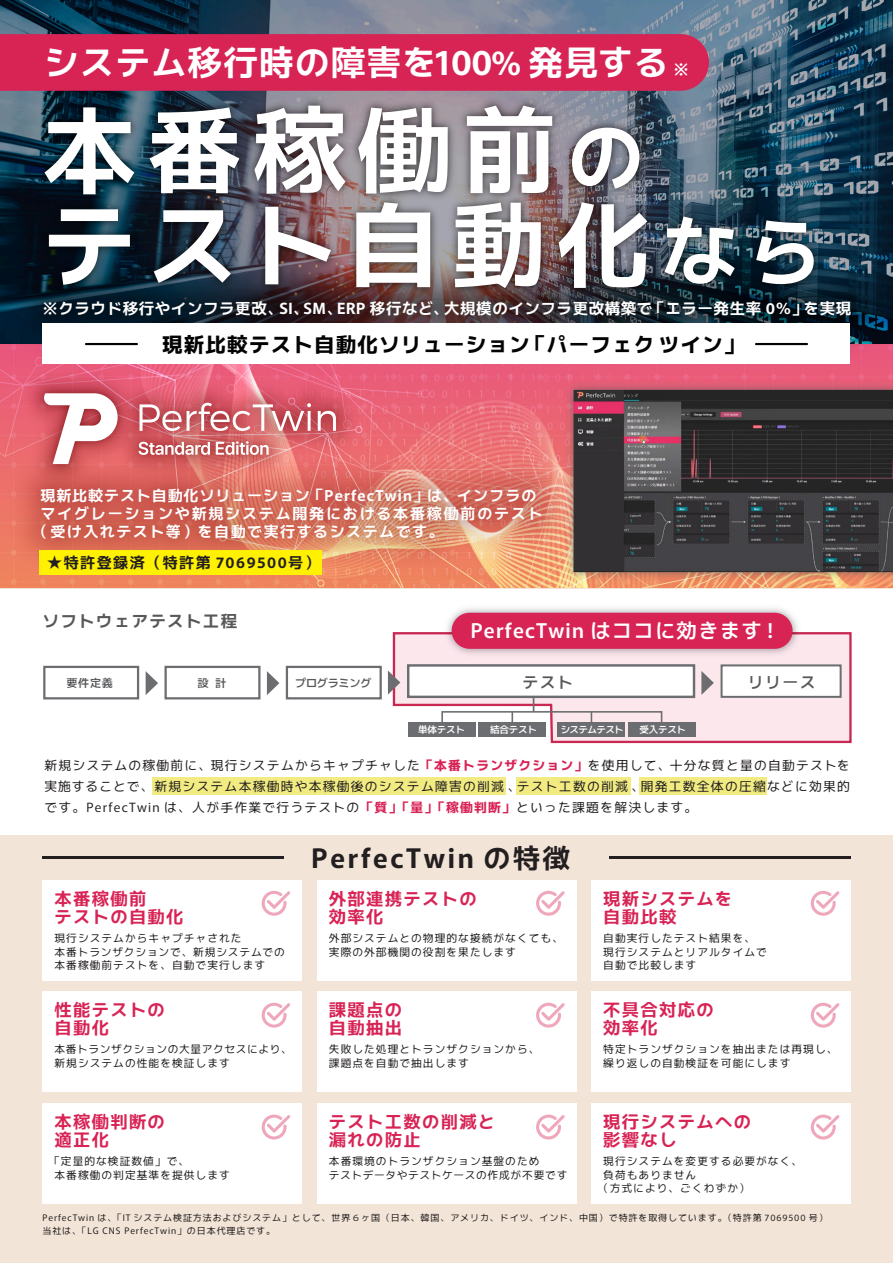
<style>
.page{position:relative;width:893px;height:1263px;background:#fff}
.page>*{position:absolute;margin:0;border:0;box-sizing:border-box;transform-origin:0 0}
.t1{font:600 93.75px/94.5px "Murecho";letter-spacing:.12em;color:#fff}
.t2{font:600 34.5px "Murecho";letter-spacing:.04em;color:#fff}
.t3{font:600 27px "Murecho";letter-spacing:.1em;color:#231f20}
.t4{font:700 20.4px "Murecho";letter-spacing:.06em;color:#030303}
.t5{font:500 20.4px "Murecho";letter-spacing:.06em;color:#fff}
.t6{font:600 17.25px/18.3px "Murecho";letter-spacing:.08em;color:#d82355}
.t7{font:600 16.5px "Murecho";letter-spacing:.08em;color:#57585a}
.t8{font:500 15.9px "Murecho";letter-spacing:.1em;color:#57585a}
.t9{font:600 15.45px "Murecho";letter-spacing:.04em;color:#fff}
.t10{font:600 15px "Murecho";letter-spacing:.06em;color:#fff}
.t11{font:600 15px "Murecho";letter-spacing:.12em;color:#fff}
.t12{font:600 15px "Murecho";letter-spacing:.1em;color:#fff}
.t13{font:600 15px "Murecho";letter-spacing:.1em;color:#231f20}
.t14{font:12.75px/21px "Murecho";letter-spacing:.1em;color:#231f20;text-align:justify}
.t15{font:500 11.1px "Murecho";letter-spacing:-.02em;color:#57585a}
.t16{font:10.65px/13.8px "Murecho";letter-spacing:.1em;color:#231f20}
.t17{font:10.65px/13.8px "Murecho";letter-spacing:.08em;color:#231f20}
.t18{font:10.65px/13.8px "Murecho";letter-spacing:.06em;color:#231f20}
.t19{font:500 9.45px "Murecho";letter-spacing:-.02em;color:#fff}
.t20{font:500 9.45px "Murecho";letter-spacing:-.06em;color:#fff}
.t21{font:9px/13.5px "Murecho";letter-spacing:.1em;color:#231f20}
.s1{font-size:76.2px}
.s2{font-weight:700;color:#d82355}
</style>
<div class="page">
<img style="left:0;top:0;width:893px;height:247px">
<img style="left:0;top:371px;width:893px;height:217px">
<div style="left:0;top:588px;width:893px;height:675px;background:#f2e4d6"></div>
<img style="left:0;top:447px;width:561px;height:133px">
<img style="left:21px;top:469px;width:540px;height:91px">
<img style="left:0;top:247px;width:893px;height:124px">
<img style="left:23px;top:281px;width:849px;height:57px">
<div style="left:0;top:34px;width:709px;height:57px;background:#d82355"></div>
<img style="left:561px;top:378px;width:332px;height:205px">
<div style="left:43px;top:323px;width:807px;height:41px;background:#fff"></div>
<hr style="left:86px;top:343px;width:51px;height:2px;background:#030303">
<hr style="left:756px;top:343px;width:51px;height:2px;background:#030303">
<div style="left:39px;top:550px;width:283px;height:25px;background:#fff101"></div>
<div style="left:0;top:589px;width:893px;height:245px;background:#fff"></div>
<div style="left:43px;top:880px;width:259px;height:101px;background:#fff"></div>
<div style="left:317px;top:880px;width:259px;height:101px;background:#fff"></div>
<div style="left:591px;top:880px;width:259px;height:101px;background:#fff"></div>
<div style="left:43px;top:991px;width:259px;height:101px;background:#fff"></div>
<div style="left:317px;top:991px;width:259px;height:101px;background:#fff"></div>
<div style="left:591px;top:991px;width:259px;height:101px;background:#fff"></div>
<div style="left:43px;top:1103px;width:259px;height:101px;background:#fff"></div>
<div style="left:317px;top:1103px;width:259px;height:101px;background:#fff"></div>
<div style="left:591px;top:1103px;width:259px;height:101px;background:#fff"></div>
<svg style="left:262px;top:891px;width:28px;height:25px"></svg>
<svg style="left:262px;top:1003px;width:28px;height:25px"></svg>
<svg style="left:262px;top:1114px;width:28px;height:25px"></svg>
<svg style="left:536px;top:891px;width:29px;height:25px"></svg>
<svg style="left:536px;top:1003px;width:29px;height:25px"></svg>
<svg style="left:536px;top:1114px;width:29px;height:25px"></svg>
<svg style="left:811px;top:891px;width:28px;height:25px"></svg>
<svg style="left:811px;top:1003px;width:28px;height:25px"></svg>
<svg style="left:811px;top:1114px;width:28px;height:25px"></svg>
<hr style="left:43px;top:856px;width:241px;height:3px;background:#231f20">
<hr style="left:609px;top:856px;width:241px;height:3px;background:#231f20">
<svg style="left:392px;top:632px;width:460px;height:112px"></svg>
<div style="left:286px;top:666px;width:96px;height:33px;border:2px solid #6c6d70"></div>
<div style="left:164px;top:666px;width:96px;height:33px;border:2px solid #6c6d70"></div>
<div style="left:43px;top:666px;width:96px;height:33px;border:2px solid #6c6d70"></div>
<div style="left:407px;top:664px;width:288px;height:34px;background:#fff;border:2px solid #6c6d70"></div>
<div style="left:721px;top:664px;width:121px;height:34px;background:#fff;border:2px solid #6c6d70"></div>
<svg style="left:146px;top:671px;width:12px;height:24px"></svg>
<svg style="left:267px;top:671px;width:12px;height:24px"></svg>
<svg style="left:388px;top:670px;width:12px;height:24px"></svg>
<svg style="left:701px;top:671px;width:13px;height:24px"></svg>
<svg style="left:533px;top:697px;width:1px;height:14px"></svg>
<svg style="left:511px;top:714px;width:2px;height:7px"></svg>
<div style="left:441px;top:711px;width:221px;height:13px;border:2px solid #6c6d70"></div>
<div style="left:408px;top:722px;width:68px;height:15px;background:#6c6d70"></div>
<div style="left:479px;top:722px;width:67px;height:15px;background:#6c6d70"></div>
<div style="left:558px;top:722px;width:67px;height:15px;background:#6c6d70"></div>
<div style="left:628px;top:722px;width:67px;height:15px;background:#6c6d70"></div>
<img style="left:440px;top:608px;width:364px;height:52px">
<div style="left:452px;top:613px;width:341px;height:36px;background:#d82355;border-radius:18px"></div>
<div style="left:152px;top:777px;width:354px;height:18px;background:#f1eb81"></div>
<div style="left:516px;top:777px;width:114px;height:18px;background:#f1eb81"></div>
<div style="left:639px;top:777px;width:127px;height:18px;background:#f1eb81"></div>
<img style="left:16px;top:364px;width:349px;height:129px">
<img style="left:29px;top:378px;width:323px;height:102px">
<svg style="left:43px;top:393px;width:75px;height:71px"></svg>
<svg style="left:139px;top:442px;width:71px;height:13px"></svg>
<svg style="left:216px;top:441px;width:53px;height:14px"></svg>
<svg style="left:140px;top:403px;width:171px;height:28px"></svg>
<svg style="left:318px;top:411px;width:18px;height:20px"></svg>
<img style="left:30px;top:90px;width:815px;height:225px">
<h2 class="t2" style="left:44px;top:43px;width:626px">システム移行時の障害を100% 発見する</h2>
<h3 class="t9" style="left:673px;top:60px;width:17px">※</h3>
<h1 class="t1" style="left:43px;top:106px;width:782px">本番稼働前<span class="s1">の<br></span>テスト自動化<span class="s1">なら</span></h1>
<h3 class="t9" style="left:42px;top:300px;width:810px">※クラウド移行やインフラ更改、SI、SM、ERP 移行など、大規模のインフラ更改構築で「エラー発生率 0％」を実現</h3>
<h3 class="t4" style="left:162px;top:333px;width:583px">現新比較テスト自動化ソリューション「パーフェクツイン」</h3>
<h3 class="t10" style="left:40px;top:487px;width:498px">現新比較テスト自動化ソリューション「PerfecTwin」は、インフラの</h3>
<h3 class="t11" style="left:40px;top:505px;width:504px">マイグレーションや新規システム開発における本番稼働前のテスト</h3>
<h3 class="t12" style="left:33px;top:523px;width:412px">（受け入れテスト等）を自動で実行するシステムです。</h3>
<h3 class="t13" style="left:47px;top:554px;width:274px">★特許登録済（特許第 7069500号）</h3>
<h3 class="t7" style="left:43px;top:611px;width:196px">ソフトウェアテスト工程</h3>
<p class="t15" style="left:66px;top:676px;width:48px">要件定義</p>
<p class="t15" style="left:197px;top:676px;width:30px">設計</p>
<p class="t15" style="left:295px;top:676px;width:78px">プログラミング</p>
<h3 class="t5" style="left:471px;top:620px;width:311px">PerfecTwin はココに効きます！</h3>
<h3 class="t8" style="left:522px;top:673px;width:52px">テスト</h3>
<h3 class="t8" style="left:748px;top:673px;width:70px">リリース</h3>
<p class="t19" style="left:418px;top:724px;width:48px">単体テスト</p>
<p class="t19" style="left:490px;top:724px;width:48px">結合テスト</p>
<p class="t20" style="left:561px;top:724px;width:65px">システムテスト</p>
<p class="t19" style="left:639px;top:724px;width:48px">受入テスト</p>
<p class="t14" style="left:44px;top:755px;width:807px">新規システムの稼働前に、現行システムからキャプチャした<span class="s2">「本番トランザクション」</span>を使用して、十分な質と量の自動テストを実施することで、新規システム本稼働時や本稼働後のシステム障害の削減、テスト工数の削減、開発工数全体の圧縮などに効果的です。PerfecTwin は、人が手作業で行うテストの<span class="s2">「質」「量」「稼働判断」</span>といった課題を解決します。</p>
<h3 class="t3" style="left:312px;top:843px;width:260px">PerfecTwin の特徴</h3>
<h3 class="t6" style="left:54px;top:890px;width:131px">本番稼働前<br>テストの自動化</h3>
<h3 class="t6" style="left:329px;top:890px;width:149px">外部連携テストの効率化</h3>
<h3 class="t6" style="left:603px;top:890px;width:131px">現新システムを自動比較</h3>
<p class="t16" style="left:54px;top:931px;width:232px">現行システムからキャプチャされた<br>本番トランザクションで、新規システムでの本番稼働前テストを、自動で実行します</p>
<p class="t16" style="left:329px;top:931px;width:236px">外部システムとの物理的な接続がなくても、実際の外部機関の役割を果たします</p>
<p class="t16" style="left:603px;top:931px;width:165px">自動実行したテスト結果を、現行システムとリアルタイムで自動で比較します</p>
<h3 class="t6" style="left:54px;top:1001px;width:112px">性能テストの自動化</h3>
<h3 class="t6" style="left:329px;top:1001px;width:75px">課題点の自動抽出</h3>
<h3 class="t6" style="left:603px;top:1001px;width:112px">不具合対応の効率化</h3>
<p class="t18" style="left:54px;top:1043px;width:239px">本番トランザクションの大量アクセスにより、新規システムの性能を検証します</p>
<p class="t16" style="left:329px;top:1043px;width:212px">失敗した処理とトランザクションから、課題点を自動で抽出します</p>
<p class="t16" style="left:603px;top:1043px;width:236px">特定トランザクションを抽出または再現し、繰り返しの自動検証を可能にします</p>
<h3 class="t6" style="left:54px;top:1113px;width:112px">本稼働判断の適正化</h3>
<h3 class="t6" style="left:329px;top:1113px;width:168px">テスト工数の削減と漏れの防止</h3>
<h3 class="t6" style="left:603px;top:1113px;width:149px">現行システムへの影響なし</h3>
<p class="t16" style="left:54px;top:1154px;width:177px;text-indent:-5px">「定量的な検証数値」で、<br>本番稼働の判定基準を提供します</p>
<p class="t17" style="left:329px;top:1154px;width:240px">本番環境のトランザクション基盤のため<br>テストデータやテストケースの作成が不要です</p>
<p class="t16" style="left:603px;top:1154px;width:200px">現行システムを変更する必要がなく、</p>
<p class="t16" style="left:603px;top:1168px;width:95px">負荷もありません</p>
<p class="t16" style="left:598px;top:1182px;width:153px">（方式により、ごくわずか）</p>
<p class="t21" style="left:43px;top:1211px;width:787px">PerfecTwin は、「IT システム検証方法およびシステム」として、世界６ヶ国（日本、韓国、アメリカ、ドイツ、インド、中国）で特許を取得しています。（特許第 7069500 号）当社は、「LG CNS PerfecTwin」の日本代理店です。</p>
</div>
